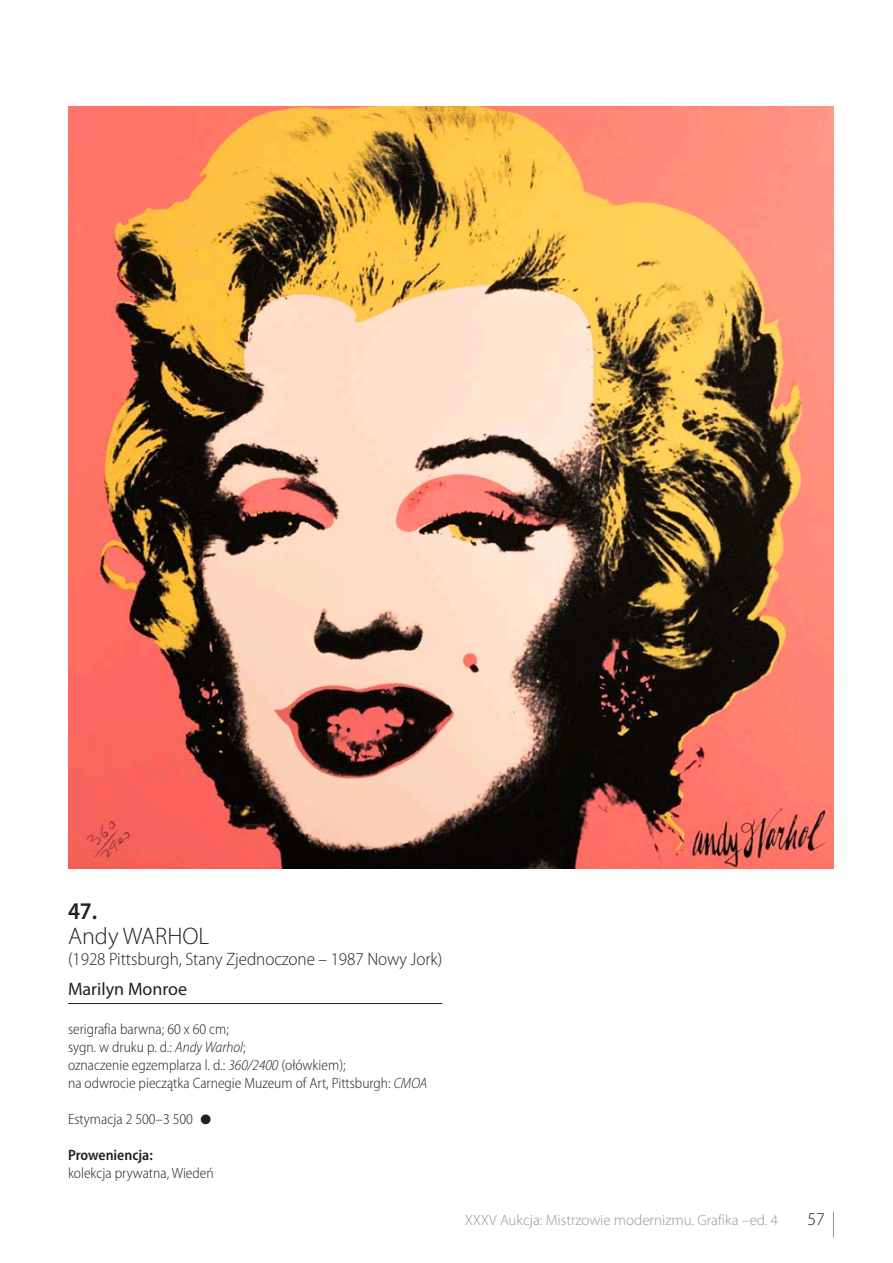
<style>
.page{position:relative;width:893px;height:1263px;background:#fff}
.page>*{position:absolute;margin:0;border:0;box-sizing:border-box;transform-origin:0 0}
.Autor{font:300 24px "Myriad Pro";color:#231f20}
.numer{font:600 semi-condensed 24px "Myriad Pro";color:#231f20}
.Autor-2{font:300 18px "Myriad Pro";letter-spacing:-.005em;color:#231f20;scale:.95 1}
.tytuł{font:18px "Myriad Pro";color:#231f20}
.Autor-3{font:300 18px "Myriad Pro";letter-spacing:-.005em;color:#231f20}
.tekst_opis{font:300 semi-condensed 15px "Myriad Pro";color:#231f20}
.t1{font:300 15px "Myriad Pro";color:#939598}
.tekst_opis-2{font:600 semi-condensed 15px "Myriad Pro";color:#231f20}
.s1{font-style:italic}
</style>
<div class="page">
<svg style="left:833px;top:1212px;width:1px;height:25px"></svg>
<hr style="left:68px;top:1003px;width:374px;height:1px;background:#231f20">
<img style="left:68px;top:106px;width:765px;height:763px">
<p class="numer" style="left:68px;top:897px;width:31px">47.</p>
<p class="Autor" style="left:68px;top:923px;width:143px">Andy WARHOL</p>
<p class="Autor-2" style="left:68px;top:949px;width:395px">(1928 Pittsburgh, Stany Zjednoczone – 1987 Nowy Jork)</p>
<p class="tytuł" style="left:68px;top:979px;width:121px">Marilyn Monroe</p>
<p class="tekst_opis" style="left:68px;top:1021px;width:163px">serigrafia barwna; 60 x 60 cm;</p>
<p class="tekst_opis" style="left:68px;top:1039px;width:179px">sygn. w druku p. d.: <span class="s1">Andy Warhol</span>;</p>
<p class="tekst_opis" style="left:68px;top:1057px;width:279px">oznaczenie egzemplarza l. d.: <span class="s1">360/2400</span> (ołówkiem);</p>
<p class="tekst_opis" style="left:68px;top:1075px;width:361px">na odwrocie pieczątka Carnegie Muzeum of Art, Pittsburgh: <span class="s1">CMOA</span></p>
<p class="tekst_opis" style="left:68px;top:1111px;width:145px">Estymacja 2 500–3 500 ●</p>
<p class="tekst_opis-2" style="left:68px;top:1147px;width:86px">Proweniencja:</p>
<p class="tekst_opis" style="left:68px;top:1165px;width:147px">kolekcja prywatna, Wiedeń</p>
<p class="t1" style="left:465px;top:1212px;width:315px">XXXV Aukcja: Mistrzowie modernizmu. Grafika –ed. 4</p>
<p class="Autor-3" style="left:807px;top:1209px;width:19px">57</p>
</div>
